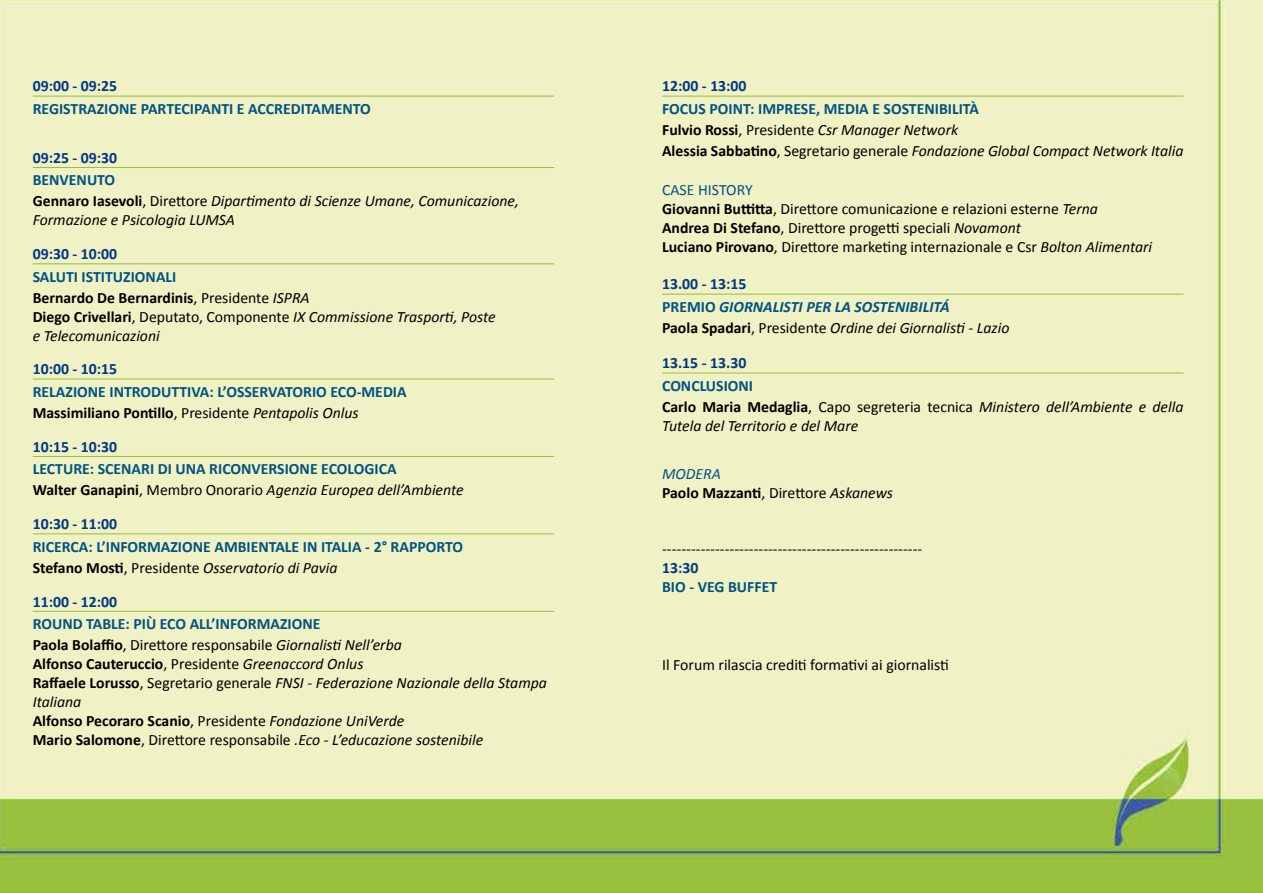
<style>
.page{position:relative;width:1263px;height:893px;background:#fff}
.page>*{position:absolute;margin:0;border:0;box-sizing:border-box;transform-origin:0 0}
.t1{font:italic 15.75px/18.9px "Calibri";color:#000}
.t2{font:700 15.75px/21px "Calibri";color:#005382}
.t3{font:15.75px/18.9px "Calibri";color:#000}
.t4{font:700 15.75px "Calibri";color:#003882}
.t5{font:700 15.75px/21px "Calibri";color:#000}
.t6{font:italic 700 15.75px/22.5px "Calibri";color:#005382}
.s1{font-weight:700;font-style:normal;color:#005382}
.s2{font-weight:700;font-style:normal}
.s3{font-style:normal}
.s4{color:#005382}
.s5{font-weight:400}
.s6{font-weight:400;font-style:italic}
.s7{color:#000}
.s8{font-weight:400;color:#000}
.s9{font-weight:400;font-style:italic;color:#000}
.s10{font-weight:700}
.s11{font-style:italic}
.s12{font-style:normal;color:#003882}
.s13{font-weight:400;font-style:italic;color:#005382}
</style>
<div class="page">
<img style="left:0;top:0;width:1263px;height:893px">
<hr style="left:33px;top:96px;width:521px;height:1px;background:#96c03a">
<hr style="left:33px;top:167px;width:521px;height:1px;background:#96c03a">
<hr style="left:33px;top:263px;width:521px;height:1px;background:#96c03a">
<hr style="left:33px;top:379px;width:521px;height:1px;background:#96c03a">
<hr style="left:33px;top:456px;width:521px;height:1px;background:#96c03a">
<hr style="left:33px;top:533px;width:521px;height:1px;background:#96c03a">
<hr style="left:33px;top:611px;width:521px;height:1px;background:#96c03a">
<hr style="left:662px;top:96px;width:521px;height:1px;background:#96c03a">
<hr style="left:662px;top:294px;width:521px;height:1px;background:#96c03a">
<hr style="left:662px;top:373px;width:521px;height:1px;background:#96c03a">
<p class="t4" style="left:33px;top:76px;width:86px">09:00 - 09:25</p>
<p class="t2" style="left:33px;top:98px;width:340px">REGISTRAZIONE PARTECIPANTI E ACCREDITAMENTO</p>
<p class="t4" style="left:33px;top:148px;width:86px">09:25 - 09:30</p>
<p class="t1" style="left:33px;top:169px;width:488px;line-height:21px"><span class="s1">BENVENUTO<br></span><span class="s2">Gennaro Iasevoli</span><span class="s3">, Direttore</span> Dipartimento di Scienze Umane, Comunicazione,</p>
<p class="t1" style="left:33px;top:210px;width:204px">Formazione e Psicologia LUMSA</p>
<p class="t4" style="left:33px;top:244px;width:86px">09:30 - 10:00</p>
<p class="t5" style="left:33px;top:265px;width:278px"><span class="s4">SALUTI ISTITUZIONALI<br></span>Bernardo De Bernardinis<span class="s5">, Presidente</span> <span class="s6">ISPRA</span></p>
<p class="t1" style="left:33px;top:306px;width:464px"><span class="s2">Diego Crivellari</span><span class="s3">, Deputato, Componente</span> IX Commissione Trasporti, Poste e Telecomunicazioni</p>
<p class="t4" style="left:33px;top:359px;width:86px">10:00 - 10:15</p>
<p class="t2" style="left:33px;top:380px;width:375px">RELAZIONE INTRODUTTIVA: L’OSSERVATORIO ECO-MEDIA<br><span class="s7">Massimiliano Pontillo</span><span class="s8">, Presidente</span> <span class="s9">Pentapolis Onlus</span></p>
<p class="t4" style="left:33px;top:437px;width:86px">10:15 - 10:30</p>
<p class="t2" style="left:33px;top:458px;width:432px">LECTURE: SCENARI DI UNA RICONVERSIONE ECOLOGICA<br><span class="s7">Walter Ganapini</span><span class="s8">, Membro Onorario</span> <span class="s9">Agenzia Europea dell’Ambiente</span></p>
<p class="t4" style="left:33px;top:514px;width:86px">10:30 - 11:00</p>
<p class="t2" style="left:33px;top:535px;width:432px">RICERCA: L’INFORMAZIONE AMBIENTALE IN ITALIA - 2° RAPPORTO<br><span class="s7">Stefano Mosti</span><span class="s8">, Presidente</span> <span class="s9">Osservatorio di Pavia</span></p>
<p class="t4" style="left:33px;top:592px;width:86px">11:00 - 12:00</p>
<p class="t2" style="left:33px;top:613px;width:371px">ROUND TABLE: PIÙ ECO ALL’INFORMAZIONE<br><span class="s7">Paola Bolaffio</span><span class="s8">, Direttore responsabile</span> <span class="s9">Giornalisti Nell’erba</span></p>
<p class="t1" style="left:33px;top:654px;width:516px"><span class="s2">Alfonso Cauteruccio</span><span class="s3">, Presidente</span> Greenaccord Onlus<br><span class="s2">Raffaele Lorusso</span><span class="s3">, Segretario generale</span> FNSI - Federazione Nazionale della Stampa Italiana<br><span class="s2">Alfonso Pecoraro Scanio</span><span class="s3">, Presidente</span> Fondazione UniVerde<br><span class="s2">Mario Salomone</span><span class="s3">, Direttore responsabile</span> .Eco - L’educazione sostenibile</p>
<p class="t4" style="left:662px;top:76px;width:86px">12:00 - 13:00</p>
<p class="t1" style="left:662px;top:98px;width:523px;line-height:21px"><span class="s1">FOCUS POINT: IMPRESE, MEDIA E SOSTENIBILITÀ<br></span><span class="s2">Fulvio Rossi</span><span class="s3">, Presidente</span> Csr Manager Network<br><span class="s2">Alessia Sabbatino</span><span class="s3">, Segretario generale</span> Fondazione Global Compact Network Italia</p>
<p class="t3" style="left:662px;top:180px;width:492px"><span class="s4">CASE HISTORY<br></span><span class="s10">Giovanni Buttitta</span>, Direttore comunicazione e relazioni esterne <span class="s11">Terna<br></span><span class="s10">Andrea Di Stefano</span>, Direttore progetti speciali <span class="s11">Novamont<br></span><span class="s10">Luciano Pirovano</span>, Direttore marketing internazionale e Csr <span class="s11">Bolton Alimentari</span></p>
<p class="t6" style="left:662px;top:272px;width:289px"><span class="s12">13.00 - 13:15<br></span><span class="s3">PREMIO</span> GIORNALISTI PER LA SOSTENIBILITÁ</p>
<p class="t1" style="left:662px;top:318px;width:349px"><span class="s2">Paola Spadari</span><span class="s3">, Presidente</span> Ordine dei Giornalisti - Lazio</p>
<p class="t4" style="left:662px;top:353px;width:86px">13.15 - 13.30</p>
<p class="t1" style="left:662px;top:374px;width:523px;line-height:21px"><span class="s1">CONCLUSIONI<br></span><span class="s2">Carlo Maria Medaglia</span><span class="s3">, Capo segreteria tecnica</span> Ministero dell’Ambiente e della</p>
<p class="t1" style="left:662px;top:415px;width:198px">Tutela del Territorio e del Mare</p>
<p class="t5" style="left:662px;top:463px;width:232px;line-height:18.9px"><span class="s13">MODERA<br></span>Paolo Mazzanti<span class="s5">, Direttore</span> <span class="s6">Askanews</span></p>
<p class="t3" style="left:662px;top:539px;width:262px">------------------------------------------------------</p>
<p class="t4" style="left:662px;top:558px;width:38px">13:30</p>
<p class="t2" style="left:662px;top:576px;width:117px">BIO - VEG BUFFET</p>
<p class="t3" style="left:662px;top:654px;width:288px">Il Forum rilascia crediti formativi ai giornalisti</p>
</div>
